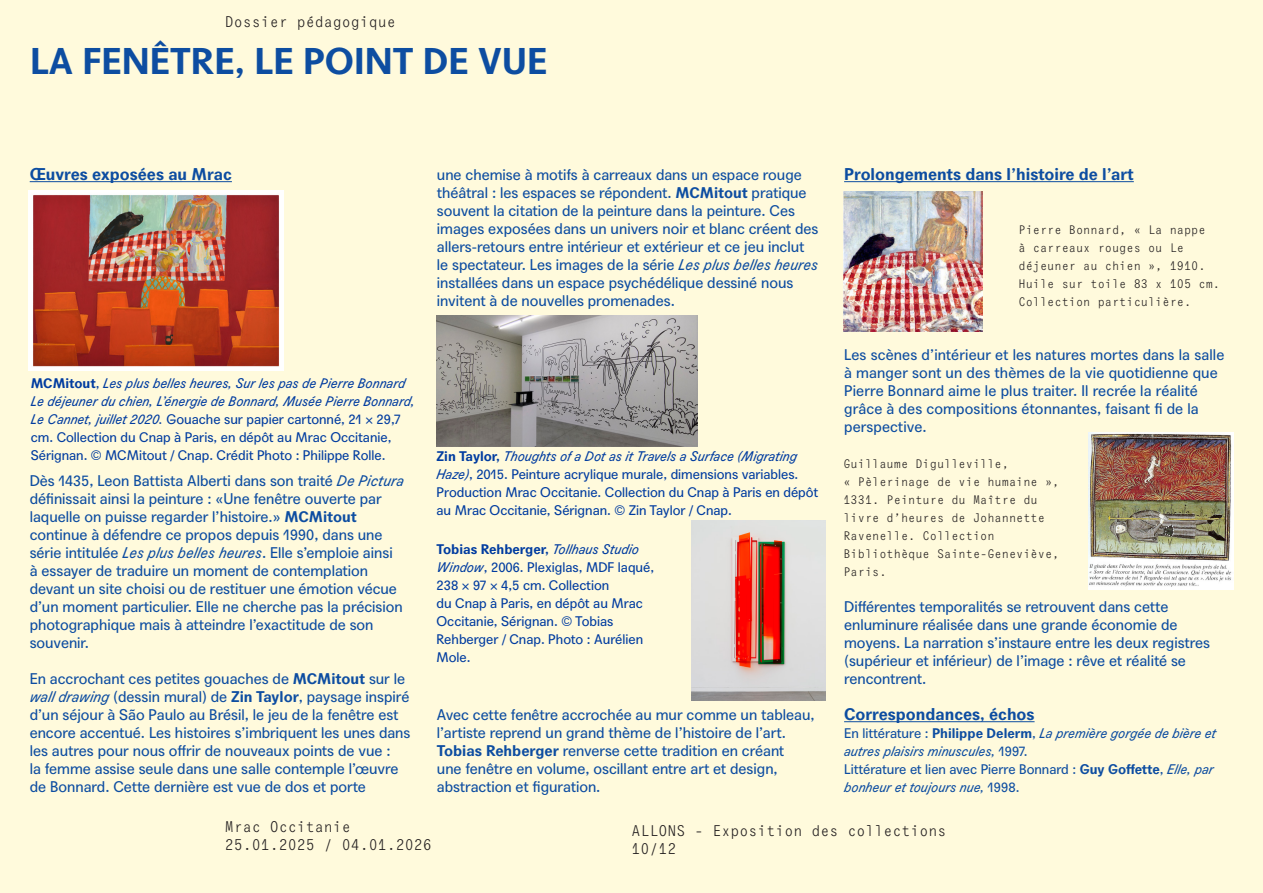
<style>
.page{position:relative;width:1263px;height:893px;background:#fffadc}
.page>*{position:absolute;margin:0;border:0;box-sizing:border-box;transform-origin:0 0}
.Sous_titre{font:700 36px "Agipo";color:#0d4da1}
.Notices__Texte_courant{font:700 16.5px "Agipo";color:#0d4da1}
.Notices__Artiste{font:700 16.5px "Agipo";color:#0d4da1}
.Notices__Texte_courant-2{font:15px/18px "Agipo";color:#0d4da1}
.t1{font:15px/18px "Agipo Mono";color:#231f20}
.B-Suite{font:13.5px/18px "Agipo";color:#003ca0}
.Introduction__Texte_1er_paragraphe{font:italic 13.5px/18px "Agipo";color:#0d4da1}
.Introduction__Texte_1er_paragraphe-2{font:13.5px/18px "Agipo";color:#0d4da1}
.Paratexte__Légendes{font:12px/18px "Agipo Mono";color:#231f20}
.s1{font-weight:700}
.s2{font-style:italic}
.s3{font-style:normal}
.s4{font-weight:700;font-style:normal}
</style>
<div class="page">
<hr style="left:30px;top:181px;width:202px;height:1px;background:#0d4da1">
<hr style="left:844px;top:181px;width:290px;height:1px;background:#0d4da1">
<hr style="left:844px;top:721px;width:190px;height:1px;background:#0d4da1">
<img style="left:29px;top:191px;width:255px;height:179px">
<img style="left:843px;top:191px;width:140px;height:140px">
<img style="left:1089px;top:432px;width:144px;height:157px">
<img style="left:437px;top:316px;width:260px;height:131px">
<img style="left:691px;top:521px;width:135px;height:180px">
<p class="t1" style="left:225px;top:11px;width:172px">Dossier pédagogique</p>
<p class="Sous_titre" style="left:30px;top:33px;width:519px">LA FENÊTRE, LE POINT DE VUE</p>
<p class="Notices__Artiste" style="left:30px;top:161px;width:204px">Œuvres exposées au Mrac</p>
<p class="Notices__Texte_courant-2" style="left:437px;top:164px;width:383px">une chemise à motifs à carreaux dans un espace rouge théâtral : les espaces se répondent. <span class="s1">MCMitout</span> pratique souvent la citation de la peinture dans la peinture. Ces images exposées dans un univers noir et blanc créent des allers-retours entre intérieur et extérieur et ce jeu inclut le spectateur. Les images de la série <span class="s2">Les plus belles heures </span>installées dans un espace psychédélique dessiné nous invitent à de nouvelles promenades.</p>
<p class="B-Suite" style="left:31px;top:373px;width:385px"><span class="s1">MCMitout</span>, <span class="s2">Les plus belles heures, Sur les pas de Pierre Bonnard Le déjeuner du chien, L’énergie de Bonnard, Musée Pierre Bonnard, Le Cannet, juillet 2020.</span> Gouache sur papier cartonné, 21 × 29,7 cm. Collection du Cnap à Paris, en dépôt au Mrac Occitanie, Sérignan. © MCMitout / Cnap. Crédit Photo : Philippe Rolle.</p>
<p class="Notices__Texte_courant-2" style="left:30px;top:470px;width:376px">Dès 1435, Leon Battista Alberti dans son traité <span class="s2">De Pictura </span>définissait ainsi la peinture : «Une fenêtre ouverte par laquelle on puisse regarder l’histoire.» <span class="s1">MCMitout </span>continue à défendre ce propos depuis 1990, dans une série intitulée <span class="s2">Les plus belles heures</span>. Elle s’emploie ainsi à essayer de traduire un moment de contemplation devant un site choisi ou de restituer une émotion vécue d’un moment particulier. Elle ne cherche pas la précision photographique mais à atteindre l’exactitude de son souvenir.</p>
<p class="Notices__Texte_courant-2" style="left:30px;top:668px;width:382px">En accrochant ces petites gouaches de <span class="s1">MCMitout</span> sur le <span class="s2">wall drawing</span> (dessin mural) de <span class="s1">Zin Taylor</span>, paysage inspiré d’un séjour à São Paulo au Brésil, le jeu de la fenêtre est encore accentué. Les histoires s’imbriquent les unes dans les autres pour nous offrir de nouveaux points de vue :<br>la femme assise seule dans une salle contemple l’œuvre de Bonnard. Cette dernière est vue de dos et porte</p>
<p class="B-Suite" style="left:437px;top:446px;width:383px"><span class="s1">Zin Taylor,</span> <span class="s2">Thoughts of a Dot as it Travels a Surface (Migrating Haze)</span>, 2015. Peinture acrylique murale, dimensions variables.<br>Production Mrac Occitanie. Collection du Cnap à Paris en dépôt au Mrac Occitanie, Sérignan. © Zin Taylor / Cnap.</p>
<p class="B-Suite" style="left:436px;top:539px;width:219px"><span class="s1">Tobias Rehberger,</span> <span class="s2">Tollhaus Studio<br>Window</span>, 2006. Plexiglas, MDF laqué,<br>238 × 97 × 4,5 cm. Collection</p>
<p class="B-Suite" style="left:436px;top:593px;width:208px">du Cnap à Paris, en dépôt au Mrac<br>Occitanie, Sérignan. © Tobias<br>Rehberger / Cnap. Photo : Aurélien<br>Mole.</p>
<p class="Notices__Texte_courant-2" style="left:437px;top:704px;width:379px">Avec cette fenêtre accrochée au mur comme un tableau, l’artiste reprend un grand thème de l’histoire de l’art.<br><span class="s1">Tobias Rehberger</span> renverse cette tradition en créant<br>une fenêtre en volume, oscillant entre art et design, abstraction et figuration.</p>
<p class="Notices__Texte_courant" style="left:844px;top:161px;width:291px">Prolongements dans l’histoire de l’art</p>
<p class="Paratexte__Légendes" style="left:1018px;top:220px;width:203px">Pierre Bonnard, « La nappe<br>à carreaux rouges ou Le déjeuner au chien », 1910.<br>Huile sur toile 83 x 105 cm.<br>Collection particulière.</p>
<p class="Notices__Texte_courant-2" style="left:844px;top:344px;width:382px">Les scènes d’intérieur et les natures mortes dans la salle à manger sont un des thèmes de la vie quotidienne que Pierre Bonnard aime le plus traiter. Il recrée la réalité grâce à des compositions étonnantes, faisant fi de la perspective.</p>
<p class="Paratexte__Légendes" style="left:843px;top:454px;width:167px">Guillaume Digulleville,</p>
<p class="Paratexte__Légendes" style="left:843px;top:472px;width:218px">« Pèlerinage de vie humaine »,<br>1331. Peinture du Maître du livre d’heures de Johannette<br>Ravenelle. Collection<br>Bibliothèque Sainte-Geneviève,<br>Paris.</p>
<p class="Notices__Texte_courant-2" style="left:844px;top:596px;width:367px">Différentes temporalités se retrouvent dans cette enluminure réalisée dans une grande économie de moyens. La narration s’instaure entre les deux registres (supérieur et inférieur) de l’image : rêve et réalité se rencontrent.</p>
<p class="Notices__Texte_courant" style="left:844px;top:701px;width:192px">Correspondances, échos</p>
<p class="Introduction__Texte_1er_paragraphe" style="left:844px;top:723px;width:374px"><span class="s3">En littérature :</span> <span class="s4">Philippe Delerm</span><span class="s3">,</span> La première gorgée de bière et autres plaisirs minuscules, <span class="s3">1997.</span></p>
<p class="Introduction__Texte_1er_paragraphe-2" style="left:844px;top:759px;width:371px">Littérature et lien avec Pierre Bonnard : <span class="s1">Guy Goffette</span>, <span class="s2">Elle, par bonheur et toujours nue,</span> 1998.</p>
<p class="t1" style="left:225px;top:817px;width:209px">Mrac Occitanie<br>25.01.2025 / 04.01.2026</p>
<p class="t1" style="left:631px;top:820px;width:317px">ALLONS - Exposition des collections<br>10/12</p>
</div>
